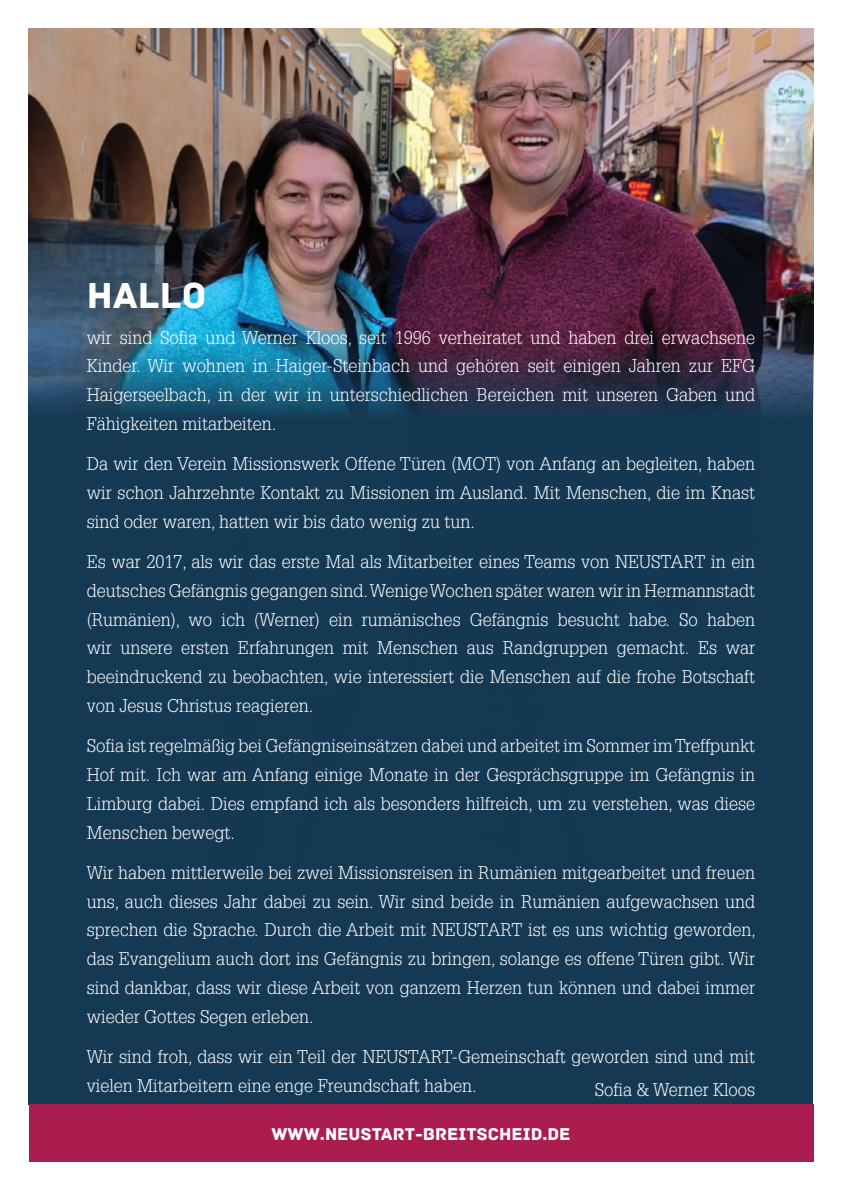
<style>
.page{position:relative;width:842px;height:1191px;background:#fff}
.page>*{position:absolute;margin:0;border:0;box-sizing:border-box;transform-origin:0 0}
.Überschrift_1{font:38px "Archive";color:#fff}
.t1{font:300 18px/28.8px "Glypha";color:#fff;text-align:justify}
.Überschrift_1-2{font:18px "Archive";color:#fff}
</style>
<div class="page">
<div style="left:29px;top:29px;width:784px;height:1075px;background:#153953"></div>
<div style="left:29px;top:1104px;width:784px;height:58px;background:#ac1d4f"></div>
<img style="left:29px;top:29px;width:784px;height:386px">
<p class="Überschrift_1" style="left:87px;top:273px;width:121px">HALLO</p>
<p class="t1" style="left:87px;top:323px;width:670px">wir sind Sofia und Werner Kloos, seit 1996 verheiratet und haben drei erwachsene Kinder. Wir wohnen in Haiger-Steinbach und gehören seit einigen Jahren zur EFG Haigerseelbach, in der wir in unterschiedlichen Bereichen mit unseren Gaben und Fähigkeiten mitarbeiten.</p>
<p class="t1" style="left:87px;top:450px;width:670px">Da wir den Verein Missionswerk Offene Türen (MOT) von Anfang an begleiten, haben wir schon Jahrzehnte Kontakt zu Missionen im Ausland. Mit Menschen, die im Knast sind oder waren, hatten wir bis dato wenig zu tun.</p>
<p class="t1" style="left:87px;top:547px;width:670px">Es war 2017, als wir das erste Mal als Mitarbeiter eines Teams von NEUSTART in ein deutsches Gefängnis gegangen sind. Wenige Wochen später waren wir in Hermannstadt (Rumänien), wo ich (Werner) ein rumänisches Gefängnis besucht habe. So haben wir unsere ersten Erfahrungen mit Menschen aus Randgruppen gemacht. Es war beeindruckend zu beobachten, wie interessiert die Menschen auf die frohe Botschaft von Jesus Christus reagieren.</p>
<p class="t1" style="left:87px;top:731px;width:670px">Sofia ist regelmäßig bei Gefängniseinsätzen dabei und arbeitet im Sommer im Treffpunkt Hof mit. Ich war am Anfang einige Monate in der Gesprächsgruppe im Gefängnis in Limburg dabei. Dies empfand ich als besonders hilfreich, um zu verstehen, was diese Menschen bewegt.</p>
<p class="t1" style="left:87px;top:858px;width:671px">Wir haben mittlerweile bei zwei Missionsreisen in Rumänien mitgearbeitet und freuen uns, auch dieses Jahr dabei zu sein. Wir sind beide in Rumänien aufgewachsen und sprechen die Sprache. Durch die Arbeit mit NEUSTART ist es uns wichtig geworden, das Evangelium auch dort ins Gefängnis zu bringen, solange es offene Türen gibt. Wir sind dankbar, dass wir diese Arbeit von ganzem Herzen tun können und dabei immer wieder Gottes Segen erleben.</p>
<p class="t1" style="left:87px;top:1042px;width:670px">Wir sind froh, dass wir ein Teil der NEUSTART-Gemeinschaft geworden sind und mit vielen Mitarbeitern eine enge Freundschaft haben.</p>
<p class="t1" style="left:595px;top:1075px;width:162px">Sofia &amp; Werner Kloos</p>
<p class="Überschrift_1-2" style="left:271px;top:1123px;width:301px">WWW.NEUSTART-BREITSCHEID.DE</p>
</div>
